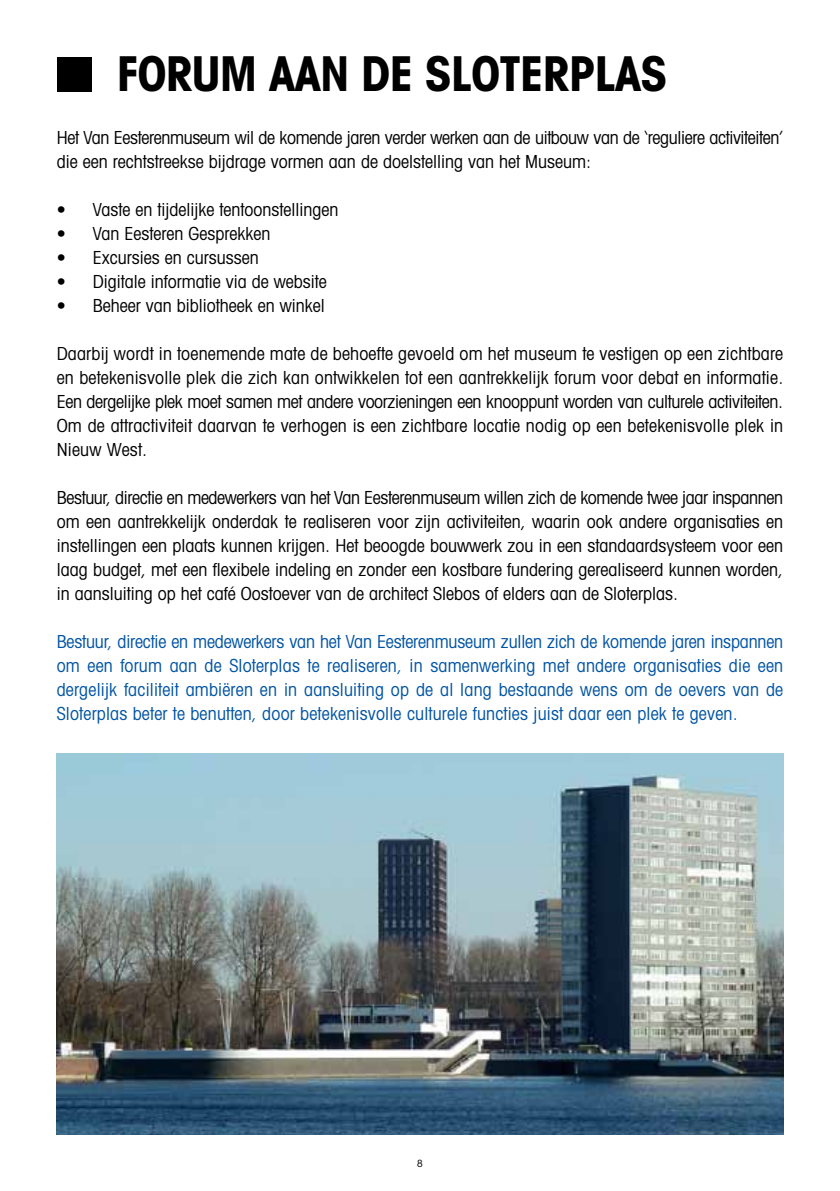
<style>
.page{position:relative;width:840px;height:1191px;background:#fff}
.page>*{position:absolute;margin:0;border:0;box-sizing:border-box;transform-origin:0 0}
.t1{font:700 condensed 48px "Avant Garde";letter-spacing:-.02em;color:#000}
.t2{font:condensed 18px/24px "Avant Garde";color:#000;text-align:justify}
.t3{font:condensed 18px/24px "Avant Garde";letter-spacing:.01em;color:#0054a4;text-align:justify}
.t4{font:condensed 18px/24px "Avant Garde";letter-spacing:-.02em;color:#000}
.t5{font:condensed 10px "Avant Garde";color:#000}
</style>
<div class="page">
<div style="left:57px;top:57px;width:35px;height:35px;background:#000"></div>
<img style="left:57px;top:753px;width:725px;height:381px">
<h1 class="t1" style="left:117px;top:43px;width:551px">FORUM AAN DE SLOTERPLAS</h1>
<p class="t4" style="left:57px;top:125px;width:727px">Het Van Eesterenmuseum wil de komende jaren verder werken aan de uitbouw van de ‘reguliere activiteiten’ die een rechtstreekse bijdrage vormen aan de doelstelling van het Museum:</p>
<p class="t2" style="left:57px;top:197px;width:283px">• Vaste en tijdelijke tentoonstellingen</p>
<p class="t2" style="left:57px;top:221px;width:215px">• Van Eesteren Gesprekken</p>
<p class="t2" style="left:57px;top:245px;width:203px">• Excursies en cursussen</p>
<p class="t2" style="left:57px;top:269px;width:271px">• Digitale informatie via de website</p>
<p class="t2" style="left:57px;top:293px;width:269px">• Beheer van bibliotheek en winkel</p>
<p class="t2" style="left:57px;top:341px;width:727px">Daarbij wordt in toenemende mate de behoefte gevoeld om het museum te vestigen op een zichtbare en betekenisvolle plek die zich kan ontwikkelen tot een aantrekkelijk forum voor debat en informatie.<br>Een dergelijke plek moet samen met andere voorzieningen een knooppunt worden van culturele activiteiten.<br>Om de attractiviteit daarvan te verhogen is een zichtbare locatie nodig op een betekenisvolle plek in Nieuw West.</p>
<p class="t2" style="left:57px;top:485px;width:727px">Bestuur, directie en medewerkers van het Van Eesterenmuseum willen zich de komende twee jaar inspannen om een aantrekkelijk onderdak te realiseren voor zijn activiteiten, waarin ook andere organisaties en instellingen een plaats kunnen krijgen. Het beoogde bouwwerk zou in een standaardsysteem voor een laag budget, met een flexibele indeling en zonder een kostbare fundering gerealiseerd kunnen worden, in aansluiting op het café Oostoever van de architect Slebos of elders aan de Sloterplas.</p>
<p class="t3" style="left:57px;top:629px;width:727px">Bestuur, directie en medewerkers van het Van Eesterenmuseum zullen zich de komende jaren inspannen om een forum aan de Sloterplas te realiseren, in samenwerking met andere organisaties die een dergelijk faciliteit ambiëren en in aansluiting op de al lang bestaande wens om de oevers van de Sloterplas beter te benutten, door betekenisvolle culturele functies juist daar een plek te geven.</p>
<p class="t5" style="left:417px;top:1156px;width:7px">8</p>
</div>
